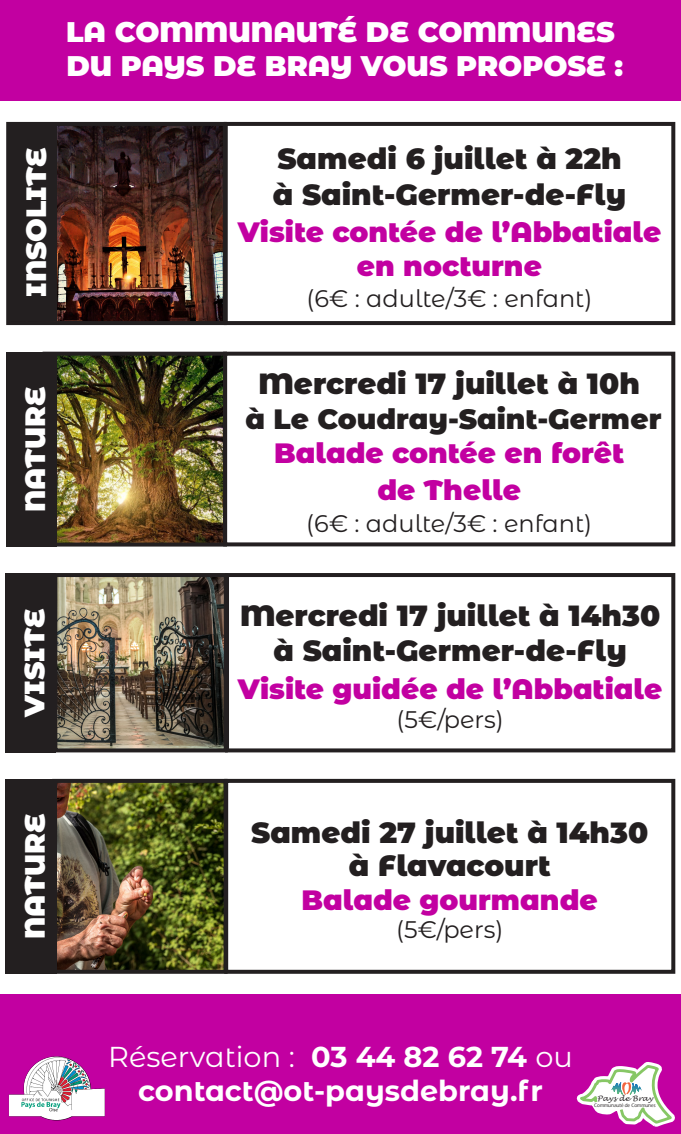
<style>
.page{position:relative;width:681px;height:1134px;background:#fff}
.page>*{position:absolute;margin:0;border:0;box-sizing:border-box;transform-origin:0 0}
.t1{font:900 29.2px/33.4px "Montserrat Alternates";color:#231f20;text-align:center}
.t2{font:700 28.8px/34.6px "Montserrat Alternates";color:#fff;text-align:center}
.t3{font:900 28.4px/34.1px "Montserrat Alternates";color:#fff}
.t4{font:900 28px/37px "Montserrat Alternates";color:#c200a1;text-align:center}
.t5{font:900 28px "Montserrat Alternates";color:#fff}
.t6{font:900 28px "Montserrat Alternates";color:#231f20}
.t7{font:24px "Montserrat Alternates";color:#231f20}
.t8{font:italic 7.36px "Lucida Handwriting";color:#231f20;scale:1.05 1}
.t9{font:500 5.28px "Eras ITC";color:#231f20;scale:.91 1}
.s1{font-weight:400}
</style>
<div class="page">
<div style="left:0;top:995px;width:680px;height:139px;background:#c200a1"></div>
<svg style="left:576px;top:1062px;width:99px;height:65px"></svg>
<img style="left:8px;top:1056px;width:97px;height:64px">
<div style="left:0;top:0;width:680px;height:101px;background:#c200a1"></div>
<img style="left:57px;top:784px;width:165px;height:185px">
<div style="left:52px;top:779px;width:175px;height:195px;border:4px solid #231f20"></div>
<div style="left:224px;top:779px;width:451px;height:195px;border:4px solid #231f20"></div>
<div style="left:6px;top:779px;width:51px;height:195px;background:#231f20"></div>
<div style="left:225px;top:573px;width:450px;height:179px;border:4px solid #231f20"></div>
<img style="left:58px;top:578px;width:165px;height:169px">
<div style="left:53px;top:573px;width:175px;height:179px;border:4px solid #231f20"></div>
<div style="left:6px;top:573px;width:50px;height:179px;background:#231f20"></div>
<div style="left:223px;top:352px;width:452px;height:194px;border:4px solid #231f20"></div>
<img style="left:57px;top:127px;width:165px;height:193px">
<div style="left:6px;top:122px;width:221px;height:203px;border:4px solid #231f20"></div>
<div style="left:224px;top:122px;width:451px;height:203px;border:4px solid #231f20"></div>
<div style="left:9px;top:124px;width:48px;height:197px;background:#231f20"></div>
<img style="left:57px;top:357px;width:165px;height:185px">
<div style="left:43px;top:352px;width:184px;height:195px;border:4px solid #231f20"></div>
<div style="left:6px;top:352px;width:51px;height:195px;background:#231f20"></div>
<p class="t3" style="left:66px;top:14px;width:558px">LA COMMUNAUTÉ DE COMMUNES<br>DU PAYS DE BRAY VOUS PROPOSE :</p>
<p class="t5" style="left:21px;top:297px;width:150px;rotate:-90deg">INSOLITE</p>
<p class="t5" style="left:20px;top:512px;width:127px;rotate:-90deg">NATURE</p>
<p class="t5" style="left:19px;top:716px;width:109px;rotate:-90deg">VISITE</p>
<p class="t1" style="left:273px;top:140px;width:355px;line-height:37px;text-align:left">Samedi 6 juillet à 22h à Saint-Germer-de-Fly</p>
<p class="t4" style="left:238px;top:215px;width:425px;line-height:33.6px">Visite contée de l’Abbatiale en nocturne</p>
<p class="t7" style="left:306px;top:287px;width:287px">(6€ : adulte/3€ : enfant)</p>
<p class="t1" style="left:258px;top:367px;width:382px">Mercredi 17 juillet à 10h</p>
<p class="t6" style="left:245px;top:404px;width:417px">à Le Coudray-Saint-Germer</p>
<p class="t4" style="left:274px;top:434px;width:351px">Balade contée en forêt de Thelle</p>
<p class="t7" style="left:306px;top:512px;width:287px">(6€ : adulte/3€ : enfant)</p>
<p class="t1" style="left:240px;top:598px;width:421px;line-height:35px">Mercredi 17 juillet à 14h30 à Saint-Germer-de-Fly</p>
<p class="t4" style="left:238px;top:670px;width:426px">Visite guidée de l’Abbatiale</p>
<p class="t7" style="left:396px;top:707px;width:109px">(5€/pers)</p>
<p class="t5" style="left:19px;top:939px;width:127px;rotate:-90deg">NATURE</p>
<p class="t1" style="left:251px;top:815px;width:398px">Samedi 27 juillet à 14h30 à Flavacourt</p>
<p class="t4" style="left:301px;top:881px;width:297px">Balade gourmande</p>
<p class="t7" style="left:396px;top:918px;width:109px">(5€/pers)</p>
<p class="t2" style="left:108px;top:1041px;width:466px"><span class="s1">Réservation :</span> 03 44 82 62 74 <span class="s1">ou </span>contact@ot-paysdebray.fr</p>
<p class="t8" style="left:596px;top:1095px;width:55px">Pays de Bray</p>
<p class="t9" style="left:594px;top:1102px;width:69px">Communauté de Communes</p>
</div>
